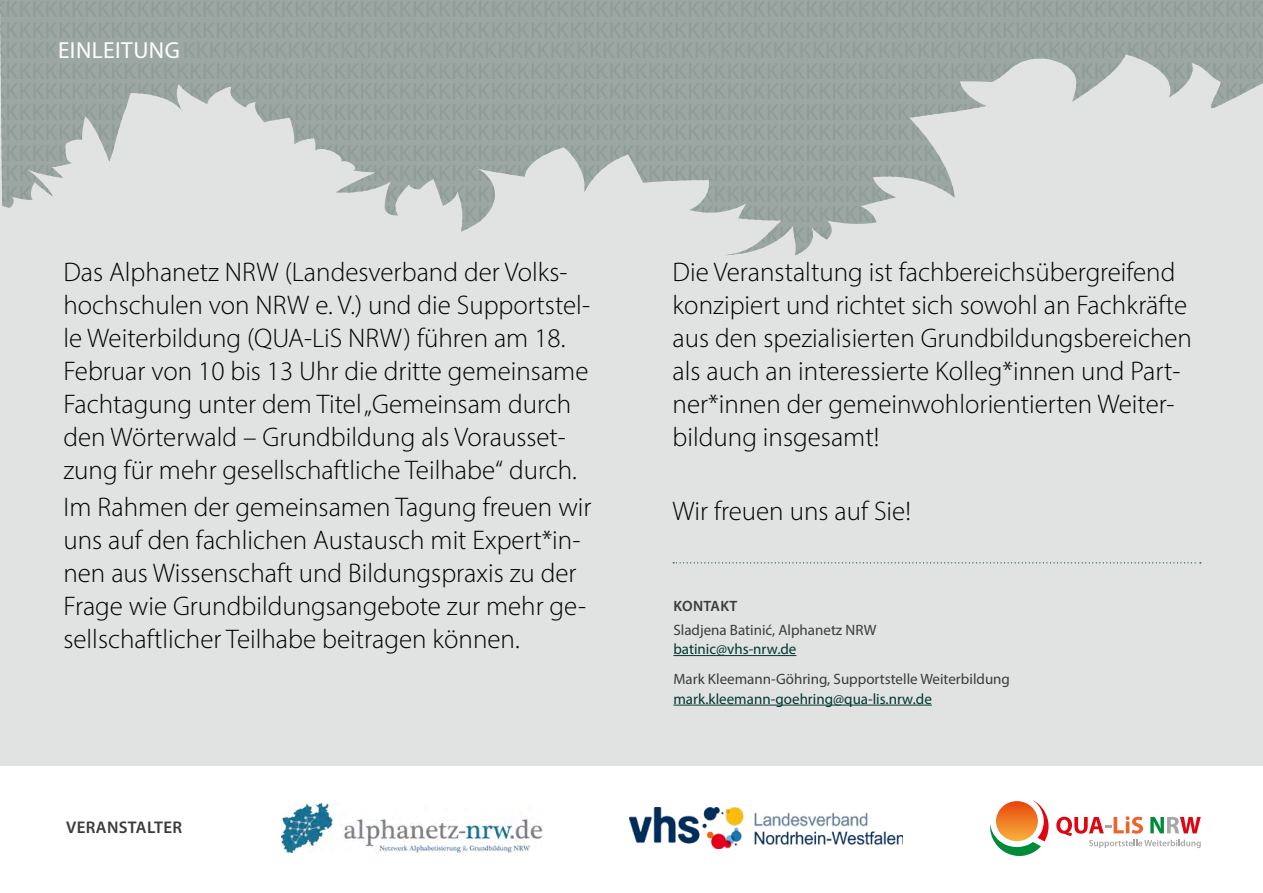
<style>
.page{position:relative;width:1263px;height:893px;background:#fff}
.page>*{position:absolute;margin:0;border:0;box-sizing:border-box;transform-origin:0 0}
.Subline{font:300 27px/33px "Myriad Pro";color:#000}
.Headline_Fließtext{font:600 16.95px "Myriad Pro";letter-spacing:.02em;color:#3b3b3a}
.Fließtext{font:15px/19.5px "Myriad Pro";color:#3b3b3a}
.Fließtext-2{font:15px "Myriad Pro";color:#00362e}
.Headline_Fließtext-2{font:600 15px "Myriad Pro";letter-spacing:.02em;color:#3b3b3a}
.s1{color:#00362e}
</style>
<div class="page">
<div style="left:0;top:0;width:1263px;height:765px;background:#e1e3e2"></div>
<hr style="left:673px;top:655px;width:123px;height:1px;background:#00362e">
<hr style="left:673px;top:705px;width:259px;height:1px;background:#00362e">
<svg style="left:673px;top:562px;width:528px;height:1px"></svg>
<svg style="left:0;top:0;width:1263px;height:255px;fill:#9ca7a3"></svg>
<svg style="left:990px;top:800px;width:58px;height:56px"></svg>
<img style="left:996px;top:801px;width:42px;height:40px">
<svg style="left:1056px;top:816px;width:144px;height:32px"></svg>
<img style="left:281px;top:803px;width:261px;height:50px">
<img style="left:630px;top:808px;width:273px;height:40px">
<p class="Subline" style="left:63px;top:255px;width:528px">Das Alphanetz NRW (Landesverband der Volks&shy;hochschulen von NRW e. V.) und die Supportstel&shy;le Weiterbildung (QUA-LiS NRW) führen am 18.<br>Februar von 10 bis 13 Uhr die dritte gemeinsame Fachtagung unter dem Titel „Gemeinsam durch den Wörterwald – Grundbildung als Vorausset&shy;zung für mehr gesellschaftliche Teilhabe“ durch.</p>
<p class="Subline" style="left:63px;top:490px;width:530px">Im Rahmen der gemeinsamen Tagung freuen wir uns auf den fachlichen Austausch mit Expert*in&shy;nen aus Wissenschaft und Bildungspraxis zu der Frage wie Grundbildungsangebote zur mehr ge&shy;sellschaftlicher Teilhabe beitragen können.</p>
<p class="Headline_Fließtext" style="left:66px;top:816px;width:117px">VERANSTALTER</p>
<p class="Subline" style="left:673px;top:255px;width:521px">Die Veranstaltung ist fachbereichsübergreifend konzipiert und richtet sich sowohl an Fachkräfte aus den spezialisierten Grundbildungsbereichen als auch an interessierte Kolleg*innen und Part&shy;ner*innen der gemeinwohlorientierten Weiter&shy;bildung insgesamt!</p>
<p class="Subline" style="left:673px;top:494px;width:240px">Wir freuen uns auf Sie!</p>
<p class="Headline_Fließtext-2" style="left:673px;top:596px;width:65px">KONTAKT</p>
<p class="Fließtext" style="left:673px;top:620px;width:205px">Sladjena Batinić, Alphanetz NRW</p>
<p class="Fließtext-2" style="left:673px;top:640px;width:125px">batinic@vhs-nrw.de</p>
<p class="Fließtext" style="left:673px;top:669px;width:338px">Mark Kleemann-Göhring, Supportstelle Weiterbildung <span class="s1">mark.kleemann-goehring@qua-lis.nrw.de</span></p>
</div>
